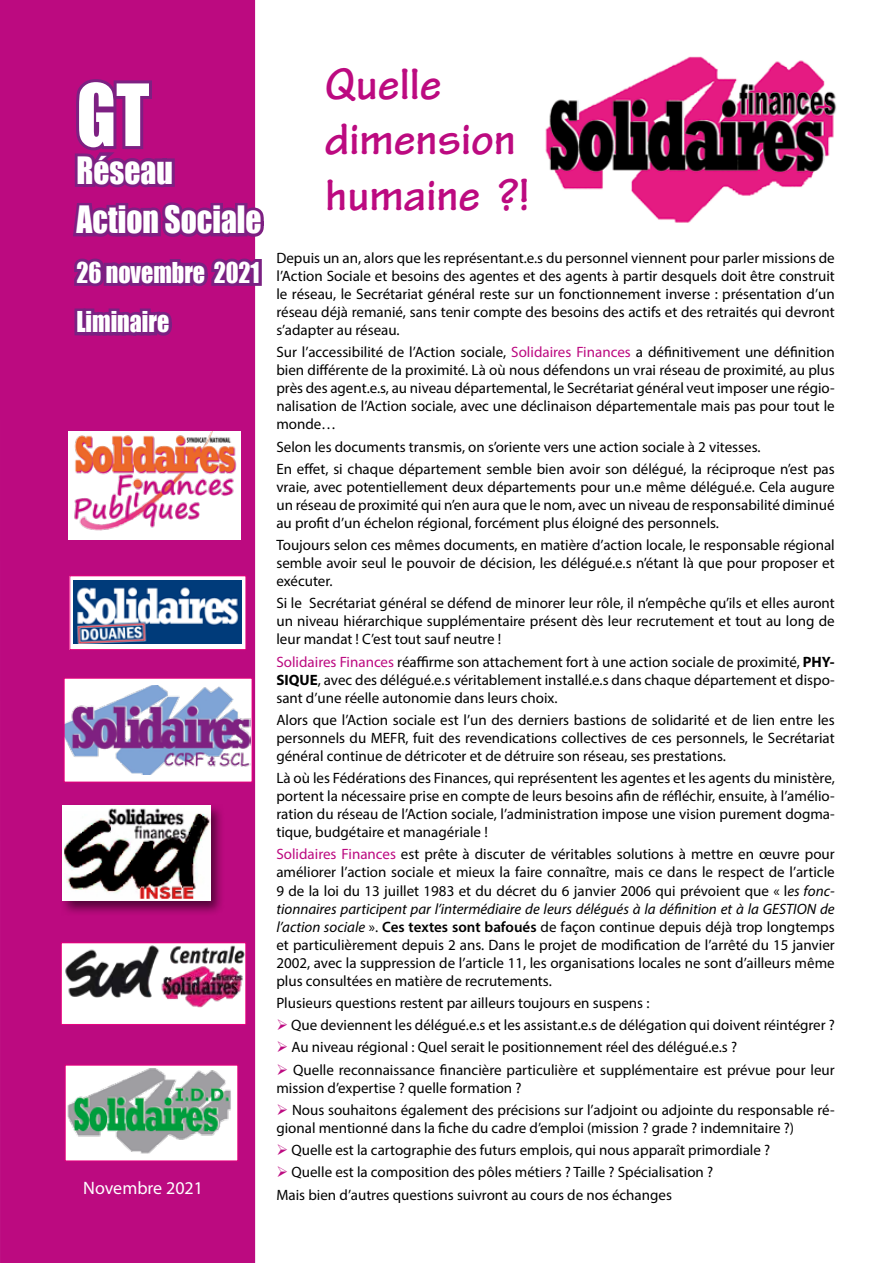
<style>
.page{position:relative;width:893px;height:1263px;background:#fff}
.page>*{position:absolute;margin:0;border:0;box-sizing:border-box;transform-origin:0 0}
.t1{font:79.2px "Impact";color:#fff;scale:.91 1}
.t2{font:700 46.5px/55.8px "Tekton Pro";color:#bc0a80}
.t3{font:34.65px/49.5px "Impact";color:#fff;scale:.91 1}
.t4{font:26.4px/49.5px "Impact";color:#fff;scale:.91 1}
.t5{font:18px "Myriad Pro";color:#fff}
.t6{font:15px/18px "Myriad Pro";color:#000;text-align:justify}
.s1{color:#bc0a80}
.s2{font-weight:700}
.s3{font-style:italic}
.s4{font-weight:600}
</style>
<div class="page">
<div style="left:0;top:0;width:255px;height:1263px;background:#bc0a80"></div>
<div style="left:61px;top:943px;width:185px;height:81px;background:#fff"></div>
<img style="left:65px;top:945px;width:179px;height:63px">
<div style="left:61px;top:942px;width:185px;height:83px;border:1px solid #e6007d"></div>
<div style="left:64px;top:678px;width:188px;height:104px;background:#fff"></div>
<img style="left:66px;top:685px;width:184px;height:89px">
<div style="left:70px;top:576px;width:176px;height:74px;background:#fff"></div>
<img style="left:73px;top:580px;width:168px;height:64px">
<div style="left:69px;top:575px;width:177px;height:75px;border:1px solid #e6007d"></div>
<div style="left:65px;top:1065px;width:173px;height:96px;background:#fff"></div>
<img style="left:67px;top:1068px;width:164px;height:86px">
<div style="left:59px;top:803px;width:166px;height:113px;background:#000;opacity:.55"></div>
<img style="left:62px;top:806px;width:148px;height:95px">
<div style="left:68px;top:431px;width:172px;height:109px;background:#fff"></div>
<img style="left:74px;top:431px;width:163px;height:100px">
<svg style="left:73px;top:75px;width:191px;height:167px"></svg>
<svg style="left:74px;top:254px;width:188px;height:100px"></svg>
<img style="left:545px;top:56px;width:291px;height:167px">
<h2 class="t2" style="left:325px;top:57px;width:206px">Quelle dimension humaine ?!</h2>
<h1 class="t1" style="left:77px;top:54px;width:82px">GT</h1>
<h3 class="t3" style="left:77px;top:145px;width:205px">Réseau<br>Action Sociale</h3>
<h3 class="t4" style="left:77px;top:247px;width:203px">26 novembre 2021<br>Liminaire</h3>
<p class="t6" style="left:276px;top:249px;width:560px">Depuis un an, alors que les représentant.e.s du personnel viennent pour parler missions de l’Action Sociale et besoins des agentes et des agents à partir desquels doit être construit le réseau, le Secrétariat général reste sur un fonctionnement inverse : présentation d’un réseau déjà remanié, sans tenir compte des besoins des actifs et des retraités qui devront s’adapter au réseau.</p>
<p class="t6" style="left:276px;top:343px;width:560px">Sur l’accessibilité de l’Action sociale, <span class="s1">Solidaires Finances</span> a définitivement une définition bien différente de la proximité. Là où nous défendons un vrai réseau de proximité, au plus près des agent.e.s, au niveau départemental, le Secrétariat général veut imposer une régio&shy;nalisation de l’Action sociale, avec une déclinaison départementale mais pas pour tout le monde…</p>
<p class="t6" style="left:276px;top:435px;width:560px;line-height:22.2px">Selon les documents transmis, on s’oriente vers une action sociale à 2 vitesses.<br>En effet, si chaque département semble bien avoir son délégué, la réciproque n’est pas</p>
<p class="t6" style="left:276px;top:478px;width:560px">vraie, avec potentiellement deux départements pour un.e même délégué.e. Cela augure un réseau de proximité qui n’en aura que le nom, avec un niveau de responsabilité diminué au profit d’un échelon régional, forcément plus éloigné des personnels.</p>
<p class="t6" style="left:276px;top:536px;width:560px">Toujours selon ces mêmes documents, en matière d’action locale, le responsable régional semble avoir seul le pouvoir de décision, les délégué.e.s n’étant là que pour proposer et exécuter.</p>
<p class="t6" style="left:276px;top:594px;width:560px">Si le Secrétariat général se défend de minorer leur rôle, il n’empêche qu’ils et elles auront un niveau hiérarchique supplémentaire présent dès leur recrutement et tout au long de leur mandat ! C’est tout sauf neutre !</p>
<p class="t6" style="left:276px;top:652px;width:560px"><span class="s1">Solidaires Finances</span> réaffirme son attachement fort à une action sociale de proximité, <span class="s2">PHY-SIQUE</span>, avec des délégué.e.s véritablement installé.e.s dans chaque département et dispo&shy;sant d’une réelle autonomie dans leurs choix.</p>
<p class="t6" style="left:276px;top:711px;width:560px">Alors que l’Action sociale est l’un des derniers bastions de solidarité et de lien entre les personnels du MEFR, fuit des revendications collectives de ces personnels, le Secrétariat général continue de détricoter et de détruire son réseau, ses prestations.</p>
<p class="t6" style="left:276px;top:769px;width:560px">Là où les Fédérations des Finances, qui représentent les agentes et les agents du ministère, portent la nécessaire prise en compte de leurs besoins afin de réfléchir, ensuite, à l’amélio&shy;ration du réseau de l’Action sociale, l’administration impose une vision purement dogma&shy;tique, budgétaire et managériale !</p>
<p class="t6" style="left:276px;top:845px;width:560px"><span class="s1">Solidaires Finances</span> est prête à discuter de véritables solutions à mettre en œuvre pour améliorer l’action sociale et mieux la faire connaître, mais ce dans le respect de l’article 9 de la loi du 13 juillet 1983 et du décret du 6 janvier 2006 qui prévoient que « l<span class="s3">es fonc&shy;tionnaires participent par l’intermédiaire de leurs délégués à la définition et à la GESTION de l’action sociale</span> ». <span class="s4">Ces textes sont bafoués</span> de façon continue depuis déjà trop longtemps et particulièrement depuis 2 ans. Dans le projet de modification de l’arrêté du 15 janvier 2002, avec la suppression de l’article 11, les organisations locales ne sont d’ailleurs même plus consultées en matière de recrutements.</p>
<p class="t6" style="left:276px;top:993px;width:375px">Plusieurs questions restent par ailleurs toujours en suspens :</p>
<p class="t6" style="left:276px;top:1016px;width:560px"><span class="s1">➢</span> Que deviennent les délégué.e.s et les assistant.e.s de délégation qui doivent réintégrer ?</p>
<p class="t6" style="left:276px;top:1038px;width:462px"><span class="s1">➢</span> Au niveau régional : Quel serait le positionnement réel des délégué.e.s ?</p>
<p class="t6" style="left:276px;top:1060px;width:560px"><span class="s1">➢</span> Quelle reconnaissance financière particulière et supplémentaire est prévue pour leur mission d’expertise ? quelle formation ?</p>
<p class="t6" style="left:276px;top:1100px;width:560px"><span class="s1">➢</span> Nous souhaitons également des précisions sur l’adjoint ou adjointe du responsable ré&shy;gional mentionné dans la fiche du cadre d’emploi (mission ? grade ? indemnitaire ?)</p>
<p class="t6" style="left:276px;top:1141px;width:495px"><span class="s1">➢</span> Quelle est la cartographie des futurs emplois, qui nous apparaît primordiale ?</p>
<p class="t6" style="left:276px;top:1161px;width:438px;line-height:22.2px"><span class="s1">➢</span> Quelle est la composition des pôles métiers ? Taille ? Spécialisation ?<br>Mais bien d’autres questions suivront au cours de nos échanges</p>
<p class="t5" style="left:83px;top:1177px;width:121px">Novembre 2021</p>
</div>
